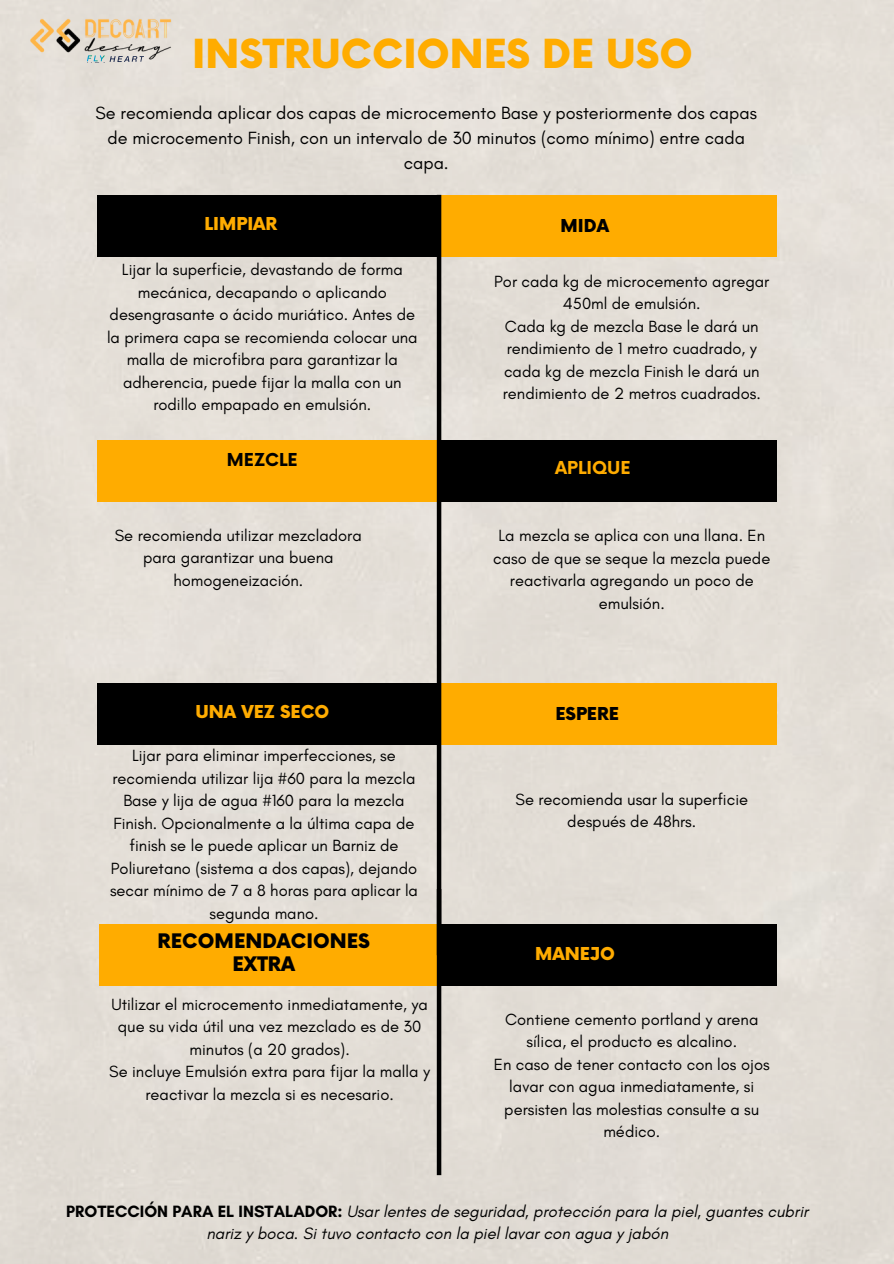
<style>
.page{position:relative;width:894px;height:1264px;background:#fff}
.page>*{position:absolute;margin:0;border:0;box-sizing:border-box;transform-origin:0 0}
.t1{font:900 39px "Now";color:#ffac00}
.t2{font:900 19.5px/22.5px "Now";color:#000;text-align:center}
.t3{font:18px/24.8px "Glacial Indifference";color:#000;text-align:center}
.t4{font:900 17.4px "Now";color:#ffac00}
.t5{font:900 17.4px "Now";color:#000}
.t6{font:700 17.4px "Now";color:#ffac00}
.t7{font:700 17.4px "Now";color:#000}
.t8{font:italic 16.65px/22.5px "Glacial Indifference";color:#000;text-align:center}
.t9{font:16.5px/22.5px "Glacial Indifference";color:#000;text-align:center}
.s1{font-weight:700;font-style:normal}
</style>
<div class="page">
<div style="left:0;top:0;width:893px;height:1263px;background:#e4ded7"></div>
<div style="left:97px;top:440px;width:340px;height:62px;background:#ffac00"></div>
<div style="left:97px;top:682px;width:340px;height:62px;background:#000"></div>
<div style="left:99px;top:924px;width:340px;height:61px;background:#ffac00"></div>
<div style="left:97px;top:195px;width:340px;height:61px;background:#000"></div>
<div style="left:437px;top:440px;width:340px;height:62px;background:#000"></div>
<div style="left:437px;top:682px;width:340px;height:62px;background:#ffac00"></div>
<div style="left:437px;top:924px;width:340px;height:61px;background:#000"></div>
<div style="left:437px;top:195px;width:340px;height:62px;background:#ffac00"></div>
<div style="left:436px;top:195px;width:5px;height:760px;background:#000"></div>
<div style="left:436px;top:889px;width:5px;height:286px;background:#000"></div>
<img style="left:24px;top:13px;width:150px;height:48px">
<svg style="left:87px;top:55px;width:57px;height:7px"></svg>
<p class="t1" style="left:192px;top:33px;width:502px">INSTRUCCIONES DE USO</p>
<p class="t3" style="left:95px;top:100px;width:662px">Se recomienda aplicar dos capas de microcemento Base y posteriormente dos capas de microcemento Finish, con un intervalo de 30 minutos (como mínimo) entre cada capa.</p>
<p class="t4" style="left:204px;top:214px;width:74px">LIMPIAR</p>
<p class="t5" style="left:560px;top:216px;width:50px">MIDA</p>
<p class="t9" style="left:107px;top:258px;width:312px">Lijar la superficie, devastando de forma mecánica, decapando o aplicando desengrasante o ácido muriático. Antes de la primera capa se recomienda colocar una malla de microfibra para garantizar la adherencia, puede fijar la malla con un rodillo empapado en emulsión.</p>
<p class="t7" style="left:227px;top:450px;width:72px">MEZCLE</p>
<p class="t9" style="left:115px;top:524px;width:248px">Se recomienda utilizar mezcladora para garantizar una buena homogeneización.</p>
<p class="t9" style="left:494px;top:269px;width:276px">Por cada kg de microcemento agregar<br>450ml de emulsión.</p>
<p class="t9" style="left:502px;top:314px;width:259px;text-align:left">Cada kg de mezcla Base le dará un rendimiento de 1 metro cuadrado, y cada kg de mezcla Finish le dará un rendimiento de 2 metros cuadrados.</p>
<p class="t6" style="left:555px;top:458px;width:77px">APLIQUE</p>
<p class="t9" style="left:493px;top:524px;width:278px">La mezcla se aplica con una llana. En caso de que se seque la mezcla puede reactivarla agregando un poco de emulsión.</p>
<p class="t4" style="left:195px;top:702px;width:135px">UNA VEZ SECO</p>
<p class="t5" style="left:555px;top:704px;width:65px">ESPERE</p>
<p class="t9" style="left:110px;top:744px;width:309px">Lijar para eliminar imperfecciones, se recomienda utilizar lija #60 para la mezcla Base y lija de agua #160 para la mezcla Finish. Opcionalmente a la última capa de finish se le puede aplicar un Barniz de Poliuretano (sistema a dos capas), dejando secar mínimo de 7 a 8 horas para aplicar la segunda mano.</p>
<p class="t2" style="left:157px;top:931px;width:214px">RECOMENDACIONES<br>EXTRA</p>
<p class="t9" style="left:111px;top:992px;width:318px">Utilizar el microcemento inmediatamente, ya que su vida útil una vez mezclado es de 30 minutos (a 20 grados).</p>
<p class="t9" style="left:109px;top:1060px;width:322px">Se incluye Emulsión extra para fijar la malla y</p>
<p class="t9" style="left:145px;top:1082px;width:250px">reactivar la mezcla si es necesario.</p>
<p class="t9" style="left:515px;top:787px;width:234px">Se recomienda usar la superficie después de 48hrs.</p>
<p class="t4" style="left:535px;top:943px;width:81px">MANEJO</p>
<p class="t9" style="left:505px;top:1007px;width:254px">Contiene cemento portland y arena sílica, el producto es alcalino.</p>
<p class="t9" style="left:494px;top:1052px;width:277px">En caso de tener contacto con los ojos lavar con agua inmediatamente, si persisten las molestias consulte a su médico.</p>
<p class="t8" style="left:66px;top:1199px;width:743px"><span class="s1">PROTECCIÓ N PARA EL INSTALADOR:</span> Usar lentes de seguridad, protección para la piel, guantes cubrir nariz y boca. Si tuvo contacto con la piel lavar con agua y jabón</p>
</div>
